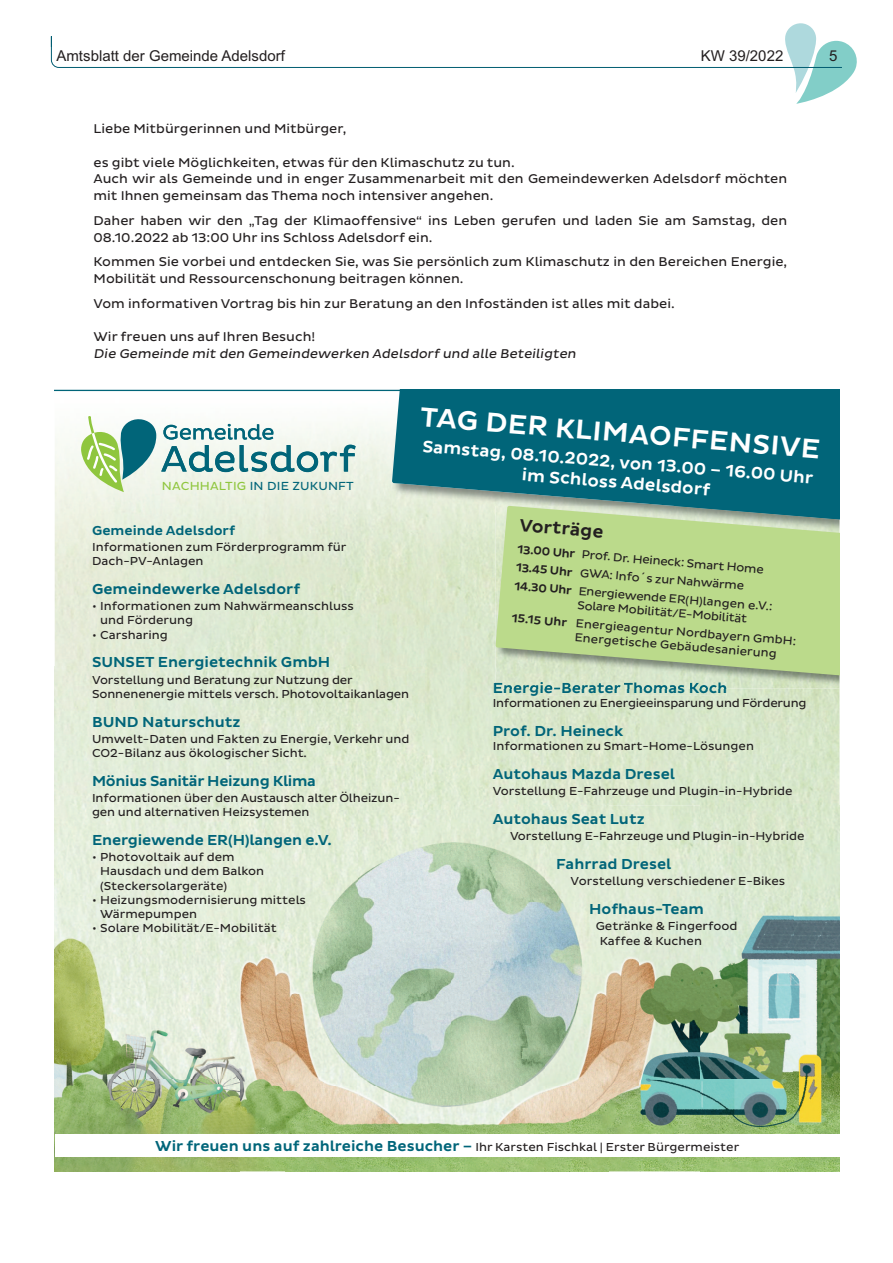
<style>
.page{position:relative;width:893px;height:1263px;background:#fff}
.page>*{position:absolute;margin:0;border:0;box-sizing:border-box;transform-origin:0 0}
.t1{font:500 27.75px "Pluto Sans";color:#fff}
.t2{font:500 17.7px "Pluto Sans";color:#231f20}
.t3{font:500 17.1px/20.4px "Pluto Sans";color:#fff;text-align:center}
.t4{font:15px "Arial";color:#231f20}
.t5{font:500 14.7px "Pluto Sans";color:#016579}
.t6{font:500 14.7px "Pluto Sans";letter-spacing:-.02em;color:#016579}
.t7{font:500 13.2px "Pluto Sans";color:#016579}
.t8{font:12.9px/16.8px "Pluto Sans";color:#231f20}
.t9{font:italic 12.9px/16.8px "Pluto Sans";color:#231f20}
.t10{font:11.85px/14.1px "Pluto Sans";color:#231f20}
.t11{font:11.85px "Pluto Sans";letter-spacing:-.02em;color:#231f20}
.t12{font:11.85px "Pluto Sans";letter-spacing:.015em;color:#016579}
.s1{font-style:normal}
.s2{color:#8fc63e}
.s3{font-weight:500}
.s4{font-weight:500;font-size:14.7px;color:#016579}
</style>
<div class="page">
<svg style="left:51px;top:23px;width:806px;height:81px"></svg>
<img style="left:55px;top:391px;width:369px;height:414px">
<img style="left:424px;top:533px;width:92px;height:272px">
<img style="left:516px;top:688px;width:323px;height:117px">
<img style="left:494px;top:682px;width:232px;height:14px">
<svg style="left:81px;top:415px;width:275px;height:77px"></svg>
<img style="left:55px;top:805px;width:184px;height:366px">
<img style="left:239px;top:805px;width:185px;height:46px">
<img style="left:424px;top:805px;width:185px;height:6px">
<img style="left:609px;top:805px;width:184px;height:92px">
<img style="left:793px;top:805px;width:46px;height:366px">
<img style="left:239px;top:851px;width:26px;height:183px">
<img style="left:639px;top:897px;width:154px;height:183px">
<img style="left:239px;top:1034px;width:46px;height:137px">
<img style="left:609px;top:1080px;width:184px;height:91px">
<img style="left:285px;top:1132px;width:324px;height:39px">
<img style="left:265px;top:811px;width:374px;height:321px">
<img style="left:392px;top:521px;width:104px;height:12px">
<svg style="left:392px;top:391px;width:447px;height:130px;background:#146f80"></svg>
<div style="left:55px;top:1135px;width:784px;height:22px;background:#fff"></div>
<img style="left:496px;top:677px;width:343px;height:11px">
<img style="left:621px;top:682px;width:105px;height:6px">
<img style="left:496px;top:682px;width:125px;height:6px">
<svg style="left:496px;top:506px;width:343px;height:171px;background:#b8d591"></svg>
<hr style="left:55px;top:390px;width:784px;height:1px;background:#016579">
<p class="t4" style="left:56px;top:50px;width:230px">Amtsblatt der Gemeinde Adelsdorf</p>
<p class="t4" style="left:701px;top:50px;width:84px">KW 39/2022</p>
<p class="t4" style="left:829px;top:50px;width:10px">5</p>
<p class="t8" style="left:94px;top:121px;width:254px">Liebe Mitbürgerinnen und Mitbürger,</p>
<p class="t8" style="left:94px;top:155px;width:695px">es gibt viele Möglichkeiten, etwas für den Klimaschutz zu tun.<br>Auch wir als Gemeinde und in enger Zusammenarbeit mit den Gemeindewerken Adelsdorf möchten mit Ihnen gemeinsam das Thema noch intensiver angehen.</p>
<p class="t8" style="left:94px;top:213px;width:695px">Daher haben wir den „Tag der Klimaoffensive“ ins Leben gerufen und laden Sie am Samstag, den<br>08.10.2022 ab 13:00 Uhr ins Schloss Adelsdorf ein.</p>
<p class="t8" style="left:94px;top:254px;width:695px">Kommen Sie vorbei und entdecken Sie, was Sie persönlich zum Klimaschutz in den Bereichen Energie,<br>Mobilität und Ressourcenschonung beitragen können.</p>
<p class="t8" style="left:94px;top:296px;width:583px">Vom informativen Vortrag bis hin zur Beratung an den Infoständen ist alles mit dabei.</p>
<p class="t9" style="left:94px;top:330px;width:486px"><span class="s1">Wir freuen uns auf Ihren Besuch!<br></span>Die Gemeinde mit den Gemeindewerken Adelsdorf und alle Beteiligten</p>
<p class="t12" style="left:162px;top:480px;width:193px"><span class="s2">NACHHALTIG</span> IN DIE ZUKUNFT</p>
<p class="t7" style="left:92px;top:524px;width:145px">Gemeinde Adelsdorf</p>
<p class="t10" style="left:92px;top:541px;width:256px">Informationen zum Förderprogramm für<br>Dach-PV-Anlagen</p>
<p class="t5" style="left:92px;top:582px;width:210px">Gemeindewerke Adelsdorf</p>
<p class="t10" style="left:100px;top:600px;width:255px;text-indent:-8px">• Informationen zum Nahwärmeanschluss und Förderung</p>
<p class="t10" style="left:92px;top:628px;width:77px">• Carsharing</p>
<p class="t5" style="left:92px;top:655px;width:240px">SUNSET Energietechnik GmbH</p>
<p class="t10" style="left:92px;top:673px;width:319px">Vorstellung und Beratung zur Nutzung der<br>Sonnenenergie mittels versch. Photovoltaikanlagen</p>
<p class="t5" style="left:92px;top:714px;width:150px">BUND Naturschutz</p>
<p class="t10" style="left:92px;top:732px;width:319px">Umwelt-Daten und Fakten zu Energie, Verkehr und<br>CO2-Bilanz aus ökologischer Sicht.</p>
<p class="t6" style="left:92px;top:774px;width:225px">Mönius Sanitär Heizung Klima</p>
<p class="t10" style="left:92px;top:792px;width:309px">Informationen über den Austausch alter Ölheizun&shy;gen und alternativen Heizsystemen</p>
<p class="t5" style="left:92px;top:833px;width:241px">Energiewende ER(H)langen e.V.</p>
<p class="t10" style="left:100px;top:851px;width:165px;text-indent:-8px">• Photovoltaik auf dem<br>Hausdach und dem Balkon (Steckersolargeräte)</p>
<p class="t10" style="left:100px;top:893px;width:207px;text-indent:-8px">• Heizungsmodernisierung mittels<br>Wärmepumpen</p>
<p class="t10" style="left:92px;top:922px;width:186px">• Solare Mobilität/E-Mobilität</p>
<p class="t1" style="left:421px;top:402px;width:403px;rotate:5deg">TAG DER KLIMAOFFENSIVE</p>
<p class="t3" style="left:423px;top:436px;width:393px;rotate:5deg">Samstag, 08.10.2022, von 13.00 – 16.00 Uhr im Schloss Adelsdorf</p>
<p class="t2" style="left:520px;top:516px;width:86px;rotate:5deg">Vorträge</p>
<p class="t10" style="left:518px;top:540px;width:261px;line-height:18.3px;rotate:5deg"><span class="s3">13.00 Uhr</span> Prof. Dr. Heineck: Smart Home<br><span class="s3">13.45 Uhr</span> GWA: Info´s zur Nahwärme<br><span class="s3">14.30 Uhr</span> Energiewende ER(H)langen e.V.:</p>
<p class="t10" style="left:514px;top:591px;width:287px;line-height:18.1px;text-indent:64px;rotate:5deg">Solare Mobilität/E-Mobilität<br><span class="s3">15.15 Uhr</span> Energieagentur Nordbayern GmbH:</p>
<p class="t10" style="left:575px;top:630px;width:204px;rotate:5deg">Energetische Gebäudesanierung</p>
<p class="t5" style="left:493px;top:681px;width:236px">Energie-Berater Thomas Koch</p>
<p class="t11" style="left:493px;top:697px;width:315px">Informationen zu Energieeinsparung und Förderung</p>
<p class="t5" style="left:493px;top:724px;width:132px">Prof. Dr. Heineck</p>
<p class="t10" style="left:493px;top:740px;width:263px">Informationen zu Smart-Home-Lösungen</p>
<p class="t5" style="left:493px;top:767px;width:184px">Autohaus Mazda Dresel</p>
<p class="t10" style="left:493px;top:785px;width:301px">Vorstellung E-Fahrzeuge und Plugin-in-Hybride</p>
<p class="t5" style="left:493px;top:812px;width:154px">Autohaus Seat Lutz</p>
<p class="t10" style="left:510px;top:830px;width:296px">Vorstellung E-Fahrzeuge und Plugin-in-Hybride</p>
<p class="t5" style="left:556px;top:857px;width:117px">Fahrrad Dresel</p>
<p class="t10" style="left:571px;top:875px;width:216px">Vorstellung verschiedener E-Bikes</p>
<p class="t5" style="left:589px;top:902px;width:116px">Hofhaus-Team</p>
<p class="t10" style="left:600px;top:920px;width:139px;text-indent:-4px">Getränke &amp; Fingerfood<br>Kaffee &amp; Kuchen</p>
<p class="t10" style="left:155px;top:1141px;width:586px"><span class="s4">Wir freuen uns auf zahlreiche Besucher –</span> Ihr Karsten Fischkal | Erster Bürgermeister</p>
</div>
